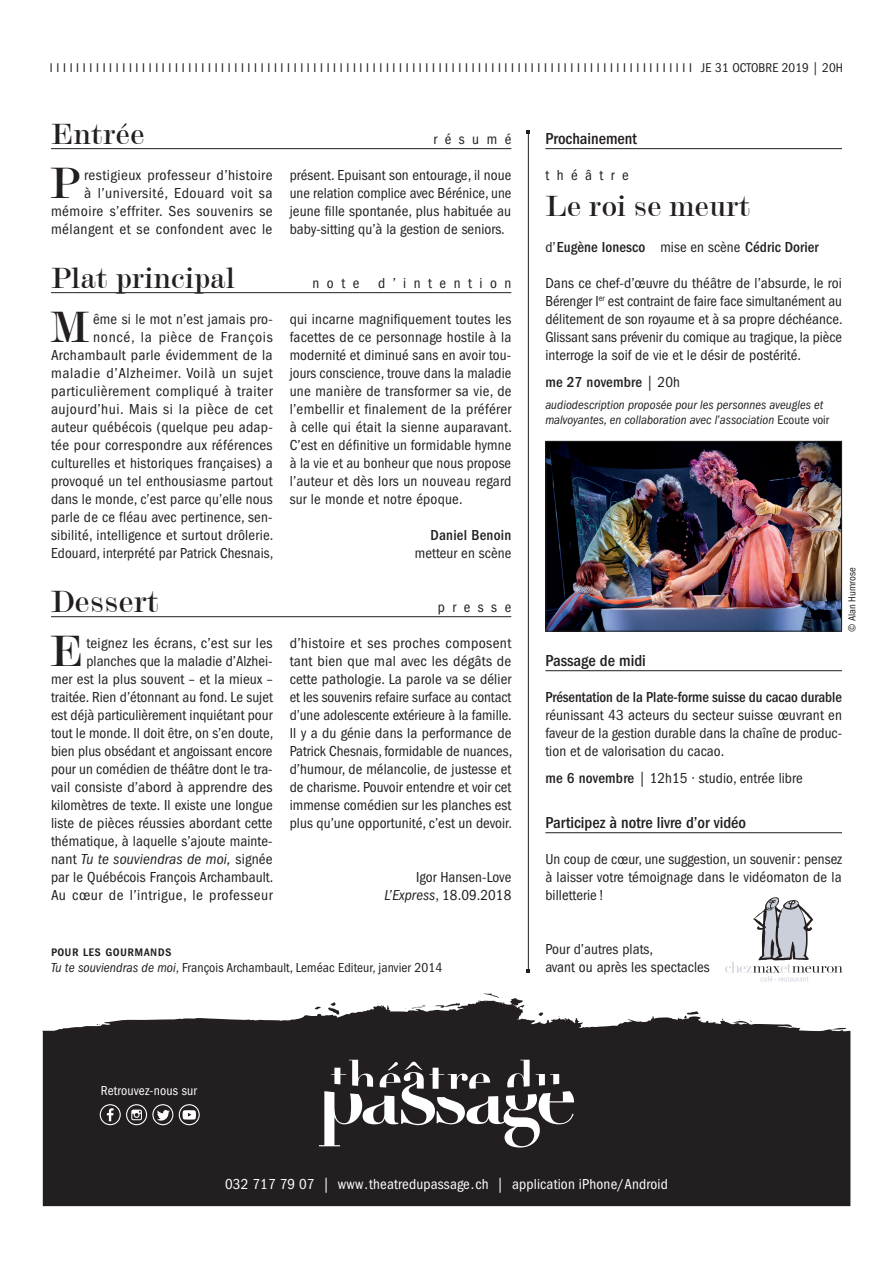
<style>
.page{position:relative;width:893px;height:1263px;background:#fff}
.page>*{position:absolute;margin:0;border:0;box-sizing:border-box;transform-origin:0 0}
.t1{font:45px "Modern 20 BT Roman B";color:#231f20}
.t2{font:31.5px "Modern 20 BT Roman B";color:#231f20}
.t3{font:30px "Modern 20 BT Roman B";color:#231f20}
.t4{font:500 condensed 16.5px "ITC Franklin Gothic Std";color:#231f20}
.t5{font:condensed 15px/18px "ITC Franklin Gothic Std";letter-spacing:.01em;color:#231f20;text-align:justify}
.t6{font:condensed 15px/18px "ITC Franklin Gothic Std";letter-spacing:.03em;color:#231f20;text-align:right}
.t7{font:500 condensed 15px "ITC Franklin Gothic Std";letter-spacing:.005em;color:#231f20}
.t8{font:condensed 15px "ITC Franklin Gothic Std";letter-spacing:.01em;color:#fff}
.t9{font:condensed 15px "ITC Franklin Gothic Std";letter-spacing:.5em;color:#231f20}
.t10{font:500 condensed 15px "ITC Franklin Gothic Std";letter-spacing:.025em;color:#231f20}
.t11{font:condensed 13.5px "ITC Franklin Gothic Std";letter-spacing:.005em;color:#231f20}
.t12{font:condensed 13.5px "ITC Franklin Gothic Std";letter-spacing:.015em;color:#fff}
.t13{font:condensed 13.2px "ITC Franklin Gothic Std";letter-spacing:.005em;color:#231f20}
.t14{font:italic condensed 12.75px/15px "ITC Franklin Gothic Std";letter-spacing:.005em;color:#231f20}
.t15{font:condensed 10.5px "ITC Franklin Gothic Std";color:#231f20}
.s1{font-style:italic}
.s2{font-weight:400}
.s3{font-style:normal}
.s4{font-weight:500}
</style>
<div class="page">
<hr style="left:51px;top:148px;width:460px;height:1px;background:#231f20">
<hr style="left:51px;top:292px;width:460px;height:1px;background:#231f20">
<hr style="left:51px;top:616px;width:460px;height:1px;background:#231f20">
<hr style="left:528px;top:132px;width:1px;height:839px;background:#231f20">
<svg style="left:725px;top:897px;width:117px;height:85px"></svg>
<hr style="left:545px;top:148px;width:297px;height:1px;background:#231f20">
<hr style="left:545px;top:670px;width:297px;height:1px;background:#231f20">
<hr style="left:545px;top:832px;width:297px;height:1px;background:#231f20">
<img style="left:547px;top:443px;width:293px;height:186px">
<div style="left:545px;top:441px;width:297px;height:190px;border:1px solid #231f20"></div>
<svg style="left:43px;top:993px;width:807px;height:213px;fill:#231f20"></svg>
<svg style="left:319px;top:1060px;width:255px;height:87px"></svg>
<svg style="left:100px;top:1104px;width:73px;height:21px"></svg>
<svg style="left:179px;top:1104px;width:21px;height:21px"></svg>
<p class="t13" style="left:50px;top:60px;width:794px">I I I I I I I I I I I I I I I I I I I I I I I I I I I I I I I I I I I I I I I I I I I I I I I I I I I I I I I I I I I I I I I I I I I I I I I I I I I I I I I I I I I I I I I I I I I I I I I I I I JE 31 OCTOBRE 2019 | 20H</p>
<h3 class="t3" style="left:51px;top:116px;width:96px">Entrée</h3>
<p class="t5" style="left:433px;top:130px;width:79px">résumé</p>
<h1 class="t1" style="left:50px;top:155px;width:32px">P</h1>
<p class="t6" style="left:51px;top:166px;width:223px">restigieux professeur d’histoire<br>à l’université, Edouard voit sa mémoire s’effriter. Ses souvenirs se mélangent et se confondent avec le</p>
<p class="t5" style="left:290px;top:166px;width:223px">présent. Epuisant son entourage, il noue une relation complice avec Bérénice, une jeune fille spontanée, plus habituée au baby-sitting qu’à la gestion de seniors.</p>
<h3 class="t3" style="left:51px;top:260px;width:186px">Plat principal</h3>
<p class="t5" style="left:313px;top:274px;width:48px">note</p>
<p class="t9" style="left:378px;top:275px;width:135px">d’intention</p>
<h1 class="t1" style="left:50px;top:299px;width:41px">M</h1>
<p class="t5" style="left:51px;top:310px;width:224px;text-align:right">ême si le mot n’est jamais pro&shy;noncé, la pièce de François Archambault parle évidemment de la maladie d’Alzheimer. Voilà un sujet particulièrement compliqué à traiter aujourd’hui. Mais si la pièce de cet auteur québécois (quelque peu adap&shy;tée pour correspondre aux références culturelles et historiques françaises) a provoqué un tel enthousiasme partout dans le monde, c’est parce qu’elle nous parle de ce fléau avec pertinence, sen&shy;sibilité, intelligence et surtout drôlerie.<br>Edouard, interprété par Patrick Chesnais,</p>
<p class="t5" style="left:290px;top:310px;width:224px">qui incarne magnifiquement toutes les facettes de ce personnage hostile à la modernité et diminué sans en avoir tou&shy;jours conscience, trouve dans la maladie une manière de transformer sa vie, de l’embellir et finalement de la préférer à celle qui était la sienne auparavant.<br>C’est en définitive un formidable hymne à la vie et au bonheur que nous propose l’auteur et dès lors un nouveau regard sur le monde et notre époque.</p>
<p class="t7" style="left:430px;top:527px;width:82px">Daniel Benoin</p>
<p class="t5" style="left:415px;top:544px;width:98px">metteur en scène</p>
<h2 class="t2" style="left:51px;top:582px;width:110px">Dessert</h2>
<p class="t5" style="left:438px;top:598px;width:75px">presse</p>
<h1 class="t1" style="left:50px;top:623px;width:36px">E</h1>
<p class="t5" style="left:51px;top:634px;width:224px;text-align:right">teignez les écrans, c’est sur les planches que la maladie d’Alzhei-<br>mer est la plus souvent – et la mieux – traitée. Rien d’étonnant au fond. Le sujet est déjà particulièrement inquiétant pour tout le monde. Il doit être, on s’en doute, bien plus obsédant et angoissant encore pour un comédien de théâtre dont le tra&shy;vail consiste d’abord à apprendre des kilomètres de texte. Il existe une longue liste de pièces réussies abordant cette thématique, à laquelle s’ajoute mainte&shy;nant <span class="s1">Tu te souviendras de moi,</span> signée par le Québécois François Archambault.<br>Au cœur de l’intrigue, le professeur</p>
<p class="t5" style="left:290px;top:634px;width:224px">d’histoire et ses proches composent tant bien que mal avec les dégâts de cette pathologie. La parole va se délier et les souvenirs refaire surface au contact d’une adolescente extérieure à la famille.<br>Il y a du génie dans la performance de Patrick Chesnais, formidable de nuances, d’humour, de mélancolie, de justesse et de charisme. Pouvoir entendre et voir cet immense comédien sur les planches est plus qu’une opportunité, c’est un devoir.</p>
<p class="t5" style="left:385px;top:868px;width:128px;text-align:right">Igor Hansen-Love<br><span class="s1">L’Express</span>, 18.09.2018</p>
<p class="t10" style="left:51px;top:942px;width:122px">POUR LES GOURMANDS</p>
<p class="t11" style="left:51px;top:960px;width:393px"><span class="s1">Tu te souviendras de moi</span>, François Archambault, Leméac Editeur, janvier 2014</p>
<p class="t4" style="left:545px;top:129px;width:93px">Prochainement</p>
<p class="t9" style="left:545px;top:167px;width:85px">théâtre</p>
<h3 class="t3" style="left:545px;top:188px;width:207px">Le roi se meurt</h3>
<p class="t7" style="left:545px;top:239px;width:275px"><span class="s2">d’</span> Eugène Ionesco <span class="s2">mise en scène</span> Cédric Dorier</p>
<p class="t5" style="left:545px;top:274px;width:299px">Dans ce chef-d’œuvre du théâtre de l’absurde, le roi Bérenger I<sup>er</sup> est contraint de faire face simultanément au délitement de son royaume et à sa propre déchéance.<br>Glissant sans prévenir du comique au tragique, la pièce interroge la soif de vie et le désir de postérité.</p>
<p class="t7" style="left:545px;top:373px;width:136px">me 27 novembre <span class="s2">| 20h</span></p>
<p class="t14" style="left:545px;top:397px;width:285px">audiodescription proposée pour les personnes aveugles et malvoyantes, en collaboration avec l’association <span class="s3">Ecoute voir</span></p>
<p class="t15" style="left:846px;top:632px;width:66px;rotate:-90deg">© Alan Humrose</p>
<p class="t4" style="left:545px;top:651px;width:102px">Passage de midi</p>
<p class="t7" style="left:545px;top:689px;width:298px">Présentation de la Plate-forme suisse du cacao durable</p>
<p class="t5" style="left:545px;top:706px;width:298px">réunissant 43 acteurs du secteur suisse œuvrant en faveur de la gestion durable dans la chaîne de produc&shy;tion et de valorisation du cacao.</p>
<p class="t5" style="left:545px;top:769px;width:259px"><span class="s4">me 6 novembre</span> | 12h15 · studio, entrée libre</p>
<p class="t4" style="left:545px;top:813px;width:202px">Participez à notre livre d’or vidéo</p>
<p class="t5" style="left:545px;top:850px;width:298px">Un coup de cœur, une suggestion, un souvenir : pensez à laisser votre témoignage dans le vidéomaton de la billetterie !</p>
<p class="t5" style="left:545px;top:940px;width:166px">Pour d’autres plats,<br>avant ou après les spectacles</p>
<p class="t12" style="left:101px;top:1083px;width:98px">Retrouvez-nous sur</p>
<p class="t8" style="left:225px;top:1175px;width:444px">032 717 79 07 | www . theatredupassage . ch | application iPhone/Android</p>
</div>
